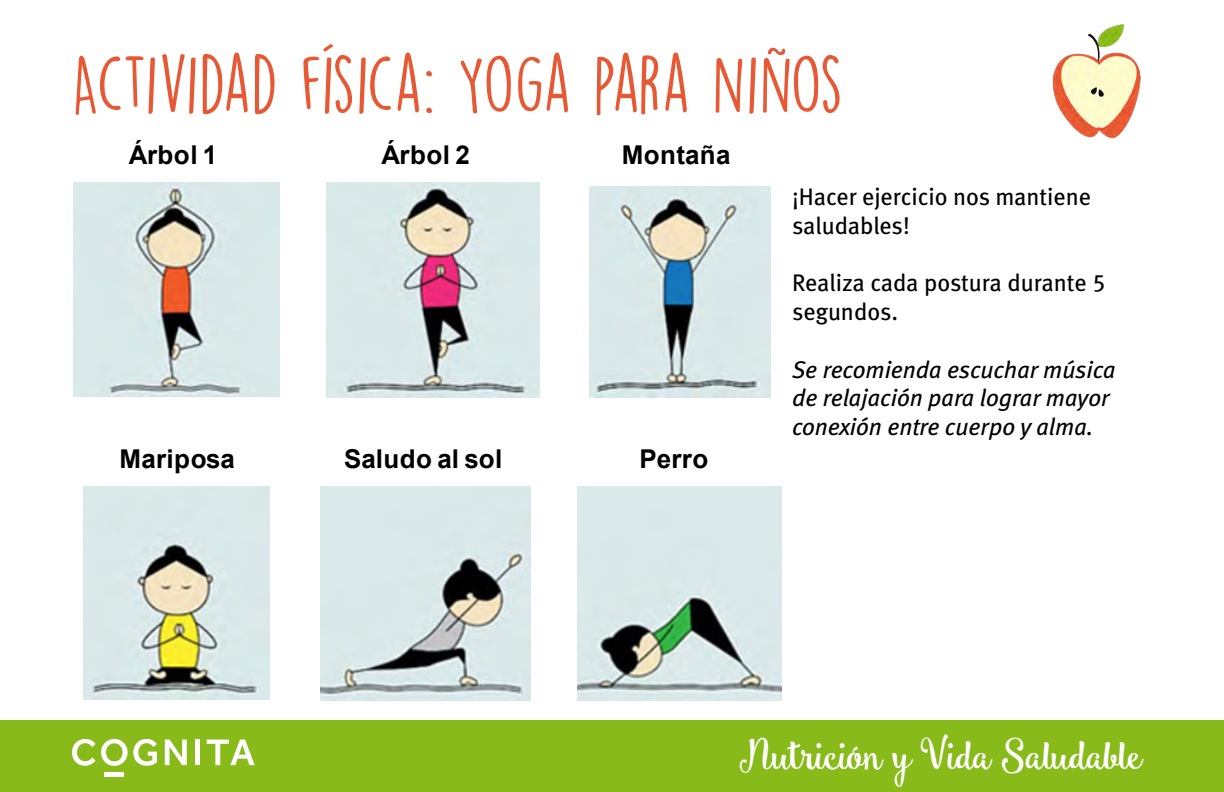
<style>
.page{position:relative;width:1224px;height:792px;background:#fff}
.page>*{position:absolute;margin:0;border:0;box-sizing:border-box;transform-origin:0 0}
.t1{font:72px "DK Lemon Yellow Sun";letter-spacing:-.025em;color:#e65934}
.t2{font:41px "Smoothie Shoppe";letter-spacing:-.06em;color:#fff}
.t3{font:700 26px "Arial";letter-spacing:.02em;color:#000}
.t4{font:italic 24px/28.8px "Meta Book LF";color:#000}
.t5{font:24px/28.8px "Meta Book LF";color:#000}
</style>
<div class="page">
<div style="left:0;top:720px;width:1224px;height:72px;background:#88ba1a"></div>
<img style="left:1052px;top:24px;width:89px;height:115px">
<svg style="left:165px;top:740px;width:22px;height:25px"></svg>
<div style="left:195px;top:740px;width:5px;height:25px;background:#fff"></div>
<svg style="left:72px;top:739px;width:85px;height:27px"></svg>
<div style="left:105px;top:772px;width:19px;height:5px;background:#fff"></div>
<svg style="left:207px;top:740px;width:48px;height:25px"></svg>
<img style="left:74px;top:182px;width:205px;height:215px">
<img style="left:326px;top:182px;width:213px;height:216px">
<img style="left:589px;top:186px;width:182px;height:212px">
<img style="left:83px;top:486px;width:187px;height:214px">
<img style="left:321px;top:486px;width:209px;height:215px">
<img style="left:578px;top:486px;width:204px;height:215px">
<h1 class="t1" style="left:72px;top:39px;width:773px">ACTIVIDAD FÍSICA: YOGA PARA NIÑOS</h1>
<p class="t3" style="left:129px;top:137px;width:90px">Árbol 1</p>
<p class="t3" style="left:381px;top:137px;width:90px">Árbol 2</p>
<p class="t3" style="left:622px;top:137px;width:110px">Montaña</p>
<p class="t3" style="left:119px;top:441px;width:117px">Mariposa</p>
<p class="t3" style="left:344px;top:441px;width:160px">Saludo al sol</p>
<p class="t3" style="left:640px;top:441px;width:70px">Perro</p>
<p class="t5" style="left:792px;top:182px;width:301px">¡Hacer ejercicio nos mantiene saludables!</p>
<p class="t5" style="left:792px;top:268px;width:315px">Realiza cada postura durante 5 segundos.</p>
<p class="t4" style="left:792px;top:355px;width:325px">Se recomienda escuchar música de relajación para lograr mayor conexión entre cuerpo y alma.</p>
<h2 class="t2" style="left:740px;top:729px;width:405px">Nutrición y Vida Saludable</h2>
</div>
